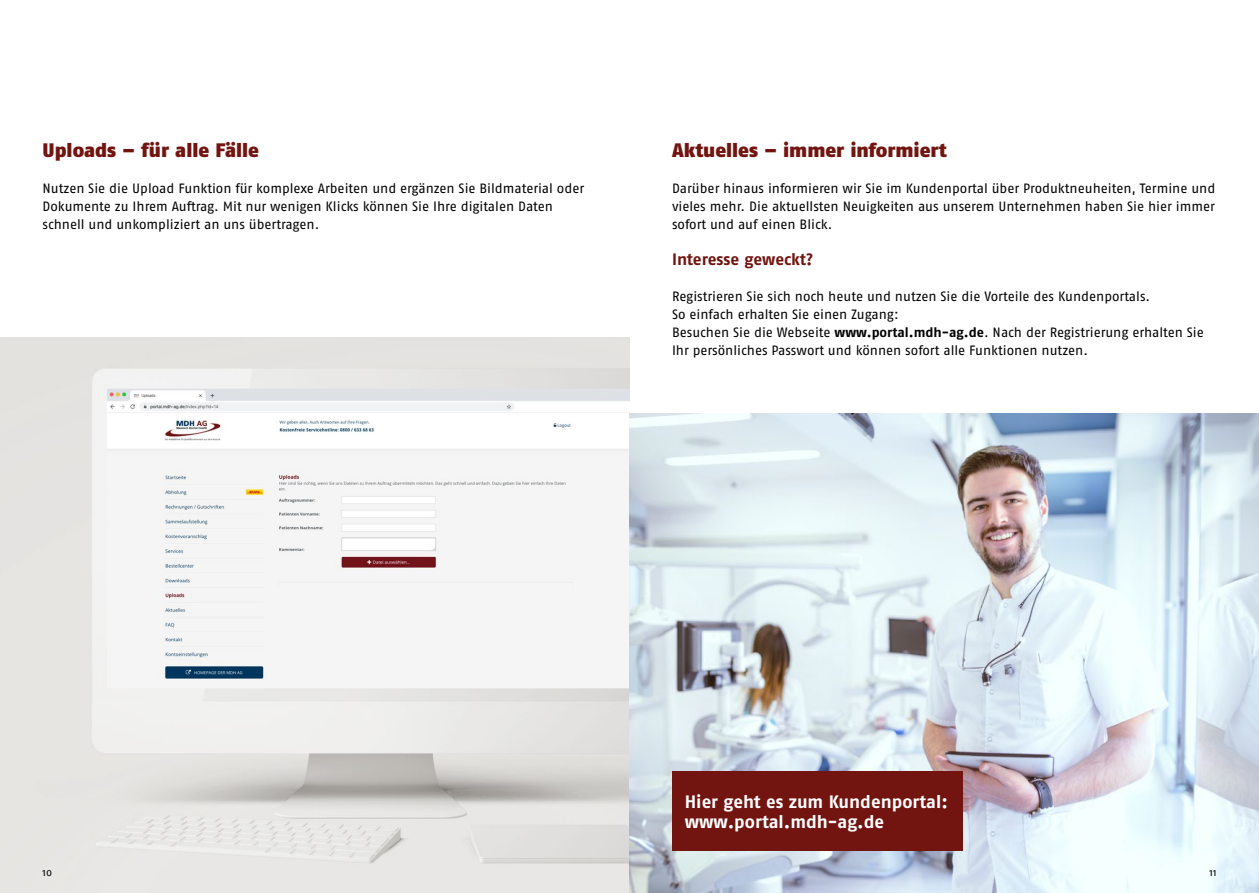
<style>
.page{position:relative;width:1259px;height:893px;background:#fff}
.page>*{position:absolute;margin:0;border:0;box-sizing:border-box;transform-origin:0 0}
.t1{font:900 19.5px "Fago Pro";color:#721511}
.t2{font:700 18px/19.5px "Fago Pro";color:#fff}
.t3{font:700 16.5px "Fago Pro";letter-spacing:-.005em;color:#721511}
.t4{font:13.5px/18px "Fago Pro";color:#000}
.t5{font:10.5px "Fago Pro";color:#000}
.s1{font-weight:700}
</style>
<div class="page">
<img style="left:0;top:337px;width:629px;height:556px">
<img style="left:629px;top:414px;width:630px;height:479px">
<div style="left:672px;top:771px;width:290px;height:79px;background:#721511"></div>
<h1 class="t1" style="left:43px;top:139px;width:218px">Uploads – für alle Fälle</h1>
<p class="t4" style="left:43px;top:179px;width:543px">Nutzen Sie die Upload Funktion für komplexe Arbeiten und ergänzen Sie Bildmaterial oder<br>Dokumente zu Ihrem Auftrag. Mit nur wenigen Klicks können Sie Ihre digitalen Daten schnell und unkompliziert an uns übertragen.</p>
<h1 class="t1" style="left:672px;top:139px;width:276px">Aktuelles – immer informiert</h1>
<p class="t4" style="left:672px;top:179px;width:545px;text-align:justify">Darüber hinaus informieren wir Sie im Kundenportal über Produktneuheiten, Termine und vieles mehr. Die aktuellsten Neuigkeiten aus unserem Unternehmen haben Sie hier immer sofort und auf einen Blick.</p>
<p class="t3" style="left:672px;top:249px;width:143px">Interesse geweckt?</p>
<p class="t4" style="left:672px;top:287px;width:533px">Registrieren Sie sich noch heute und nutzen Sie die Vorteile des Kundenportals.<br>So einfach erhalten Sie einen Zugang:<br>Besuchen Sie die Webseite <span class="s1">www.portal.mdh-ag.de</span>. Nach der Registrierung erhalten Sie Ihr persönliches Passwort und können sofort alle Funktionen nutzen.</p>
<h2 class="t2" style="left:685px;top:792px;width:264px">Hier geht es zum Kundenportal: www.portal.mdh-ag.de</h2>
<p class="t5" style="left:43px;top:866px;width:11px">10</p>
<p class="t5" style="left:1209px;top:866px;width:8px">11</p>
</div>
